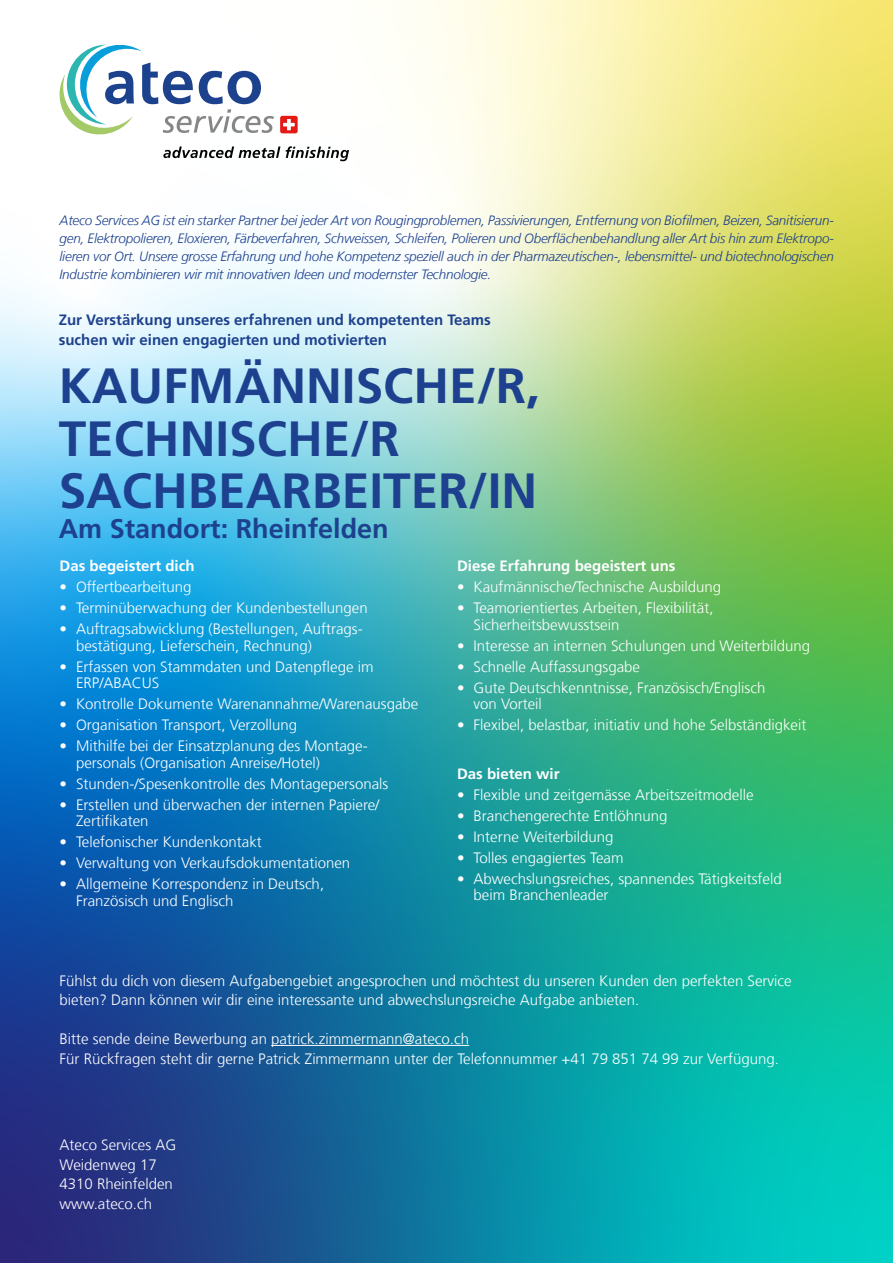
<style>
.page{position:relative;width:893px;height:1263px;background:#fff}
.page>*{position:absolute;margin:0;border:0;box-sizing:border-box;transform-origin:0 0}
.t1{font:700 49.5px/52.5px "Frutiger LT Com";color:#1d418e}
.t2{font:700 27px "Frutiger LT Com";color:#1d418e}
.t3{font:300 15px/16.5px "Frutiger LT Com";color:#fff}
.t4{font:700 15px/19.5px "Frutiger LT Com";color:#1d418e}
.t5{font:700 15px "Frutiger LT Com";color:#fff}
.t6{font:italic 300 13.5px/18px "Frutiger LT Com";letter-spacing:-.015em;color:#1d418e;text-align:justify}
</style>
<div class="page">
<img style="left:0;top:0;width:893px;height:1263px">
<svg style="left:163px;top:147px;width:117px;height:11px"></svg>
<svg style="left:286px;top:146px;width:63px;height:15px"></svg>
<svg style="left:60px;top:45px;width:214px;height:95px"></svg>
<svg style="left:280px;top:116px;width:18px;height:17px"></svg>
<hr style="left:271px;top:1045px;width:198px;height:1px;background:#fff">
<p class="t6" style="left:60px;top:211px;width:776px">Ateco Services AG ist ein starker Partner bei jeder Art von Rougingproblemen, Passivierungen, Entfernung von Biofilmen, Beizen, Sanitisierun&shy;gen, Elektropolieren, Eloxieren, Färbeverfahren, Schweissen, Schleifen, Polieren und Oberflächenbehandlung aller Art bis hin zum Elektropo&shy;lieren vor Ort. Unsere grosse Erfahrung und hohe Kompetenz speziell auch in der Pharmazeutischen-, lebensmittel- und biotechnologischen Industrie kombinieren wir mit innovativen Ideen und modernster Technologie.</p>
<p class="t4" style="left:59px;top:310px;width:434px">Zur Verstärkung unseres erfahrenen und kompetenten Teams suchen wir einen engagierten und motivierten</p>
<h1 class="t1" style="left:59px;top:360px;width:483px">KAUFMÄNNISCHE/R,<br>TECHNISCHE/R<br>SACHBEARBEITER/IN</h1>
<h2 class="t2" style="left:59px;top:513px;width:332px">Am Standort: Rheinfelden</h2>
<p class="t5" style="left:60px;top:557px;width:137px">Das begeistert dich</p>
<p class="t3" style="left:60px;top:579px;width:134px">• Offertbearbeitung</p>
<p class="t3" style="left:60px;top:600px;width:310px">• Terminüberwachung der Kundenbestellungen</p>
<p class="t3" style="left:76px;top:621px;width:288px;text-indent:-16px">• Auftragsabwicklung (Bestellungen, Auftrags&shy;bestätigung, Lieferschein, Rechnung)</p>
<p class="t3" style="left:76px;top:658px;width:299px;text-indent:-16px">• Erfassen von Stammdaten und Datenpflege im<br>ERP/ABACUS</p>
<p class="t3" style="left:60px;top:696px;width:360px">• Kontrolle Dokumente Warenannahme/Warenausgabe</p>
<p class="t3" style="left:60px;top:717px;width:239px">• Organisation Transport, Verzollung</p>
<p class="t3" style="left:76px;top:738px;width:293px;text-indent:-16px">• Mithilfe bei der Einsatzplanung des Montage&shy;personals (Organisation Anreise/Hotel)</p>
<p class="t3" style="left:60px;top:775px;width:330px">• Stunden-/Spesenkontrolle des Montagepersonals</p>
<p class="t3" style="left:76px;top:796px;width:305px;text-indent:-16px">• Erstellen und überwachen der internen Papiere/<br>Zertifikaten</p>
<p class="t3" style="left:60px;top:834px;width:204px">• Telefonischer Kundenkontakt</p>
<p class="t3" style="left:60px;top:855px;width:292px">• Verwaltung von Verkaufsdokumentationen</p>
<p class="t3" style="left:76px;top:876px;width:250px;text-indent:-16px">• Allgemeine Korrespondenz in Deutsch,<br>Französisch und Englisch</p>
<p class="t5" style="left:457px;top:557px;width:220px">Diese Erfahrung begeistert uns</p>
<p class="t3" style="left:457px;top:579px;width:266px">• Kaufmännische/Technische Ausbildung</p>
<p class="t3" style="left:474px;top:600px;width:241px;text-indent:-16px">• Teamorientiertes Arbeiten, Flexibilität,<br>Sicherheitsbewusstsein</p>
<p class="t3" style="left:457px;top:637px;width:354px">• Interesse an internen Schulungen und Weiterbildung</p>
<p class="t3" style="left:457px;top:658px;width:184px">• Schnelle Auffassungsgabe</p>
<p class="t3" style="left:474px;top:679px;width:293px;text-indent:-16px">• Gute Deutschkenntnisse, Französisch/Englisch von Vorteil</p>
<p class="t3" style="left:457px;top:717px;width:351px">• Flexibel, belastbar, initiativ und hohe Selbständigkeit</p>
<p class="t5" style="left:457px;top:764px;width:104px">Das bieten wir</p>
<p class="t3" style="left:457px;top:786px;width:298px">• Flexible und zeitgemässe Arbeitszeitmodelle</p>
<p class="t3" style="left:457px;top:807px;width:212px">• Branchengerechte Entlöhnung</p>
<p class="t3" style="left:457px;top:828px;width:158px">• Interne Weiterbildung</p>
<p class="t3" style="left:457px;top:849px;width:168px">• Tolles engagiertes Team</p>
<p class="t3" style="left:474px;top:870px;width:310px;text-indent:-16px">• Abwechslungsreiches, spannendes Tätigkeitsfeld beim Branchenleader</p>
<p class="t3" style="left:60px;top:971px;width:734px;line-height:19.5px">Fühlst du dich von diesem Aufgabengebiet angesprochen und möchtest du unseren Kunden den perfekten Service bieten? Dann können wir dir eine interessante und abwechslungsreiche Aufgabe anbieten.</p>
<p class="t3" style="left:60px;top:1029px;width:721px;line-height:19.5px">Bitte sende deine Bewerbung an patrick.zimmermann@ateco.ch<br>Für Rückfragen steht dir gerne Patrick Zimmermann unter der Telefonnummer +41 79 851 74 99 zur Verfügung.</p>
<p class="t3" style="left:60px;top:1135px;width:118px;line-height:19.5px">Ateco Services AG<br>Weidenweg 17<br>4310 Rheinfelden www.ateco.ch</p>
</div>
